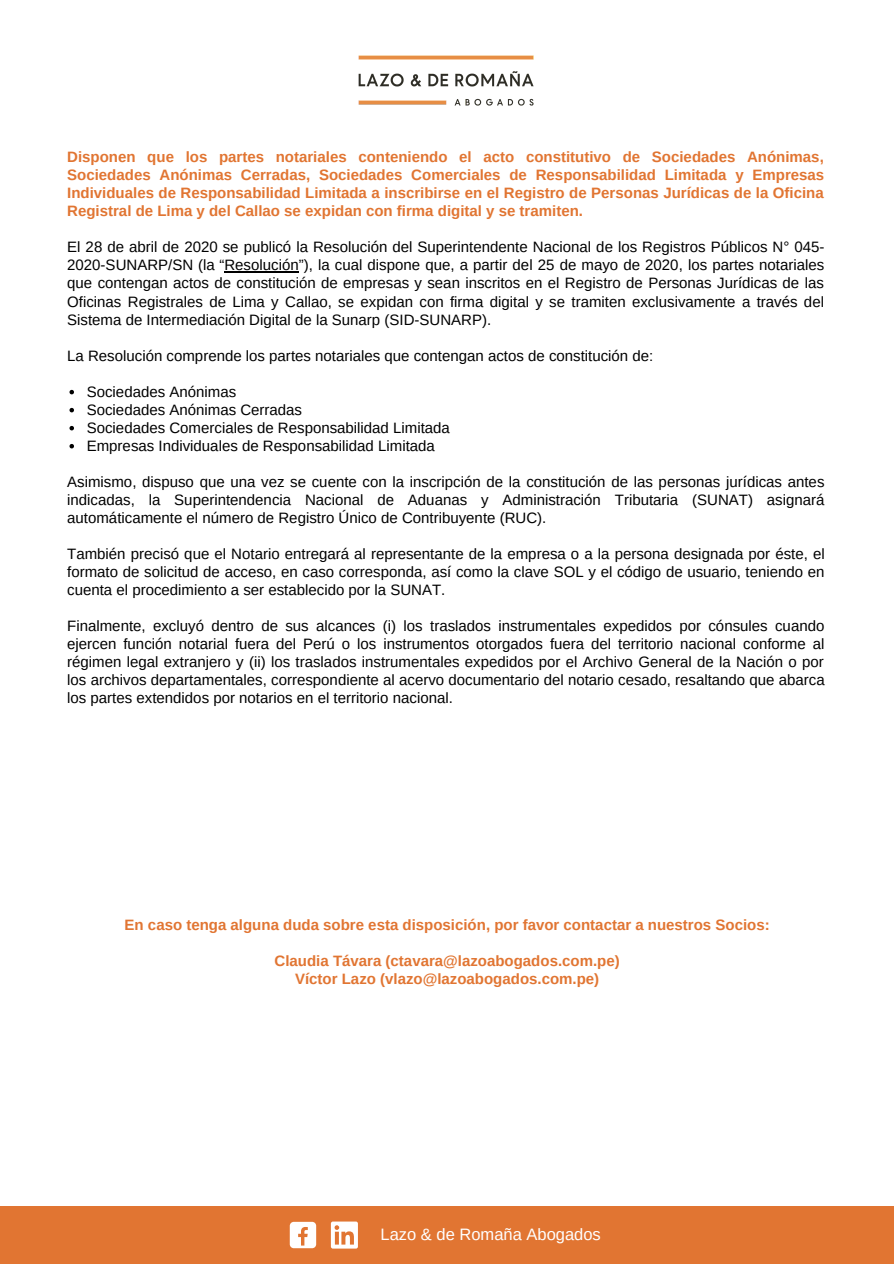
<style>
.page{position:relative;width:894px;height:1264px;background:#fff}
.page>*{position:absolute;margin:0;border:0;box-sizing:border-box;transform-origin:0 0}
.t1{font:16.5px "Arimo";color:#fff}
.t2{font:15px/18px "Arimo";color:#000;text-align:justify}
.t3{font:700 15px/18px "Arimo";color:#e17532;text-align:justify}
</style>
<div class="page">
<div style="left:0;top:1206px;width:893px;height:57px;background:#e17532"></div>
<img style="left:358px;top:55px;width:176px;height:51px">
<div style="left:290px;top:1221px;width:26px;height:27px;background:#fff;border-radius:4px"></div>
<svg style="left:298px;top:1227px;width:10px;height:18px"></svg>
<div style="left:331px;top:1221px;width:27px;height:27px;background:#fff;border-radius:2px"></div>
<svg style="left:334px;top:1225px;width:20px;height:19px"></svg>
<svg style="left:69px;top:390px;width:5px;height:4px"></svg>
<svg style="left:69px;top:408px;width:5px;height:4px"></svg>
<svg style="left:69px;top:426px;width:5px;height:4px"></svg>
<svg style="left:69px;top:444px;width:5px;height:4px"></svg>
<hr style="left:224px;top:271px;width:75px;height:2px;background:#000">
<p class="t3" style="left:67px;top:148px;width:758px">Disponen que los partes notariales conteniendo el acto constitutivo de Sociedades Anónimas, Sociedades Anónimas Cerradas, Sociedades Comerciales de Responsabilidad Limitada y Empresas Individuales de Responsabilidad Limitada a inscribirse en el Registro de Personas Jurídicas de la Oficina Registral de Lima y del Callao se expidan con firma digital y se tramiten.</p>
<p class="t2" style="left:67px;top:238px;width:758px">El 28 de abril de 2020 se publicó la Resolución del Superintendente Nacional de los Registros Públicos N° 045- 2020-SUNARP/SN (la “Resolución”), la cual dispone que, a partir del 25 de mayo de 2020, los partes notariales que contengan actos de constitución de empresas y sean inscritos en el Registro de Personas Jurídicas de las Oficinas Registrales de Lima y Callao, se expidan con firma digital y se tramiten exclusivamente a través del Sistema de Intermediación Digital de la Sunarp (SID-SUNARP).</p>
<p class="t2" style="left:67px;top:346px;width:587px">La Resolución comprende los partes notariales que contengan actos de constitución de:</p>
<p class="t2" style="left:87px;top:382px;width:364px;text-align:left">Sociedades Anónimas<br>Sociedades Anónimas Cerradas<br>Sociedades Comerciales de Responsabilidad Limitada Empresas Individuales de Responsabilidad Limitada</p>
<p class="t2" style="left:67px;top:472px;width:758px">Asimismo, dispuso que una vez se cuente con la inscripción de la constitución de las personas jurídicas antes indicadas, la Superintendencia Nacional de Aduanas y Administración Tributaria (SUNAT) asignará automáticamente el número de Registro Único de Contribuyente (RUC).</p>
<p class="t2" style="left:67px;top:544px;width:758px">También precisó que el Notario entregará al representante de la empresa o a la persona designada por éste, el formato de solicitud de acceso, en caso corresponda, así como la clave SOL y el código de usuario, teniendo en cuenta el procedimiento a ser establecido por la SUNAT.</p>
<p class="t2" style="left:67px;top:616px;width:758px">Finalmente, excluyó dentro de sus alcances (i) los traslados instrumentales expedidos por cónsules cuando ejercen función notarial fuera del Perú o los instrumentos otorgados fuera del territorio nacional conforme al régimen legal extranjero y (ii) los traslados instrumentales expedidos por el Archivo General de la Nación o por los archivos departamentales, correspondiente al acervo documentario del notario cesado, resaltando que abarca los partes extendidos por notarios en el territorio nacional.</p>
<p class="t3" style="left:125px;top:915px;width:646px">En caso tenga alguna duda sobre esta disposición, por favor contactar a nuestros Socios:</p>
<p class="t3" style="left:274px;top:951px;width:346px;text-align:center">Claudia Távara (ctavara@lazoabogados.com.pe)<br>Víctor Lazo (vlazo@lazoabogados.com.pe)</p>
<p class="t1" style="left:380px;top:1225px;width:222px">Lazo &amp; de Romaña Abogados</p>
</div>
